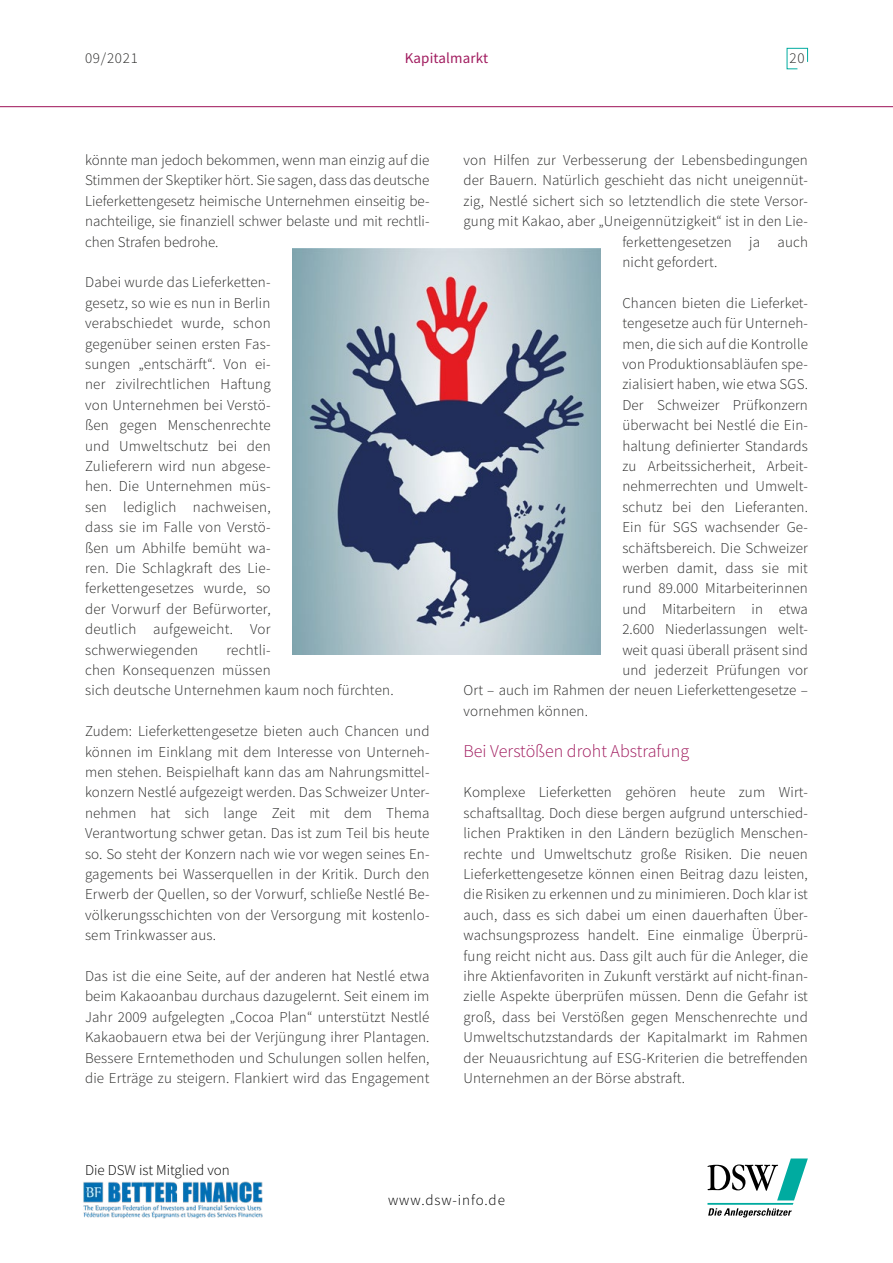
<style>
.page{position:relative;width:893px;height:1263px;background:#fff}
.page>*{position:absolute;margin:0;border:0;box-sizing:border-box;transform-origin:0 0}
.t1{font:300 18px "Source Sans Pro";color:#a11c5f}
.t2{font:300 15px/20.4px "Source Sans Pro";letter-spacing:.01em;color:#282827;text-align:justify}
.t3{font:300 15px "Source Sans Pro";color:#000}
.t4{font:300 15px "Source Sans Pro";letter-spacing:.06em;color:#000}
.t5{font:15px "Source Sans Pro";letter-spacing:.01em;color:#a11c5f}
</style>
<div class="page">
<svg style="left:786px;top:48px;width:22px;height:22px"></svg>
<hr style="left:0;top:106px;width:893px;height:1px;background:#9d1057">
<svg style="left:707px;top:1158px;width:101px;height:59px"></svg>
<img style="left:83px;top:1182px;width:180px;height:37px">
<img style="left:292px;top:249px;width:309px;height:406px">
<p class="t2" style="left:85px;top:48px;width:54px">09/2021</p>
<p class="t5" style="left:405px;top:48px;width:85px">Kapitalmarkt</p>
<p class="t2" style="left:790px;top:48px;width:17px">20</p>
<p class="t2" style="left:85px;top:150px;width:346px">könnte man jedoch bekommen, wenn man einzig auf die Stimmen der Skeptiker hört. Sie sagen, dass das deutsche Lieferkettengesetz heimische Unternehmen einseitig be&shy;nachteilige, sie finanziell schwer belaste und mit rechtli&shy;chen Strafen bedrohe.</p>
<p class="t2" style="left:85px;top:272px;width:187px">Dabei wurde das Lieferketten&shy;gesetz, so wie es nun in Berlin verabschiedet wurde, schon gegenüber seinen ersten Fas&shy;sungen „entschärft“. Von ei&shy;ner zivilrechtlichen Haftung von Unternehmen bei Verstö&shy;ßen gegen Menschenrechte und Umweltschutz bei den Zulieferern wird nun abgese&shy;hen. Die Unternehmen müs&shy;sen lediglich nachweisen, dass sie im Falle von Verstö&shy;ßen um Abhilfe bemüht wa&shy;ren. Die Schlagkraft des Lie&shy;ferkettengesetzes wurde, so der Vorwurf der Befürworter, deutlich aufgeweicht. Vor schwerwiegenden</p>
<p class="t2" style="left:85px;top:639px;width:310px;text-align:left;text-indent:141px">rechtli-<br>chen Konsequenzen müssen<br>sich deutsche Unternehmen kaum noch fürchten.</p>
<p class="t2" style="left:85px;top:721px;width:346px">Zudem: Lieferkettengesetze bieten auch Chancen und können im Einklang mit dem Interesse von Unterneh&shy;men stehen. Beispielhaft kann das am Nahrungsmittel&shy;konzern Nestlé aufgezeigt werden. Das Schweizer Unter&shy;nehmen hat sich lange Zeit mit dem Thema Verantwortung schwer getan. Das ist zum Teil bis heute so. So steht der Konzern nach wie vor wegen seines En&shy;gagements bei Wasserquellen in der Kritik. Durch den Erwerb der Quellen, so der Vorwurf, schließe Nestlé Be&shy;völkerungsschichten von der Versorgung mit kostenlo&shy;sem Trinkwasser aus.</p>
<p class="t2" style="left:85px;top:966px;width:346px">Das ist die eine Seite, auf der anderen hat Nestlé etwa beim Kakaoanbau durchaus dazugelernt. Seit einem im Jahr 2009 aufgelegten „Cocoa Plan“ unterstützt Nestlé Kakaobauern etwa bei der Verjüngung ihrer Plantagen.<br>Bessere Erntemethoden und Schulungen sollen helfen, die Erträge zu steigern. Flankiert wird das Engagement</p>
<p class="t3" style="left:85px;top:1161px;width:146px">Die DSW ist Mitglied von</p>
<p class="t2" style="left:463px;top:150px;width:346px">von Hilfen zur Verbesserung der Lebensbedingungen</p>
<p class="t2" style="left:463px;top:170px;width:346px">der Bauern. Natürlich geschieht das nicht uneigennüt-</p>
<p class="t2" style="left:463px;top:191px;width:346px">zig, Nestlé sichert sich so letztendlich die stete Versor-</p>
<p class="t2" style="left:463px;top:211px;width:346px">gung mit Kakao, aber „Uneigennützigkeit“ ist in den Lie-</p>
<p class="t2" style="left:622px;top:231px;width:187px">ferkettengesetzen ja auch</p>
<p class="t2" style="left:622px;top:252px;width:97px">nicht gefordert.</p>
<p class="t2" style="left:622px;top:293px;width:187px">Chancen bieten die Lieferket-</p>
<p class="t2" style="left:622px;top:313px;width:187px">tengesetze auch für Unterneh-</p>
<p class="t2" style="left:622px;top:333px;width:187px">men, die sich auf die Kontrolle</p>
<p class="t2" style="left:622px;top:354px;width:187px">von Produktionsabläufen spe-</p>
<p class="t2" style="left:622px;top:374px;width:187px">zialisiert haben, wie etwa SGS.</p>
<p class="t2" style="left:622px;top:395px;width:187px">Der Schweizer Prüfkonzern</p>
<p class="t2" style="left:622px;top:415px;width:187px">überwacht bei Nestlé die Ein-</p>
<p class="t2" style="left:622px;top:435px;width:187px">haltung definierter Standards</p>
<p class="t2" style="left:622px;top:456px;width:187px">zu Arbeitssicherheit, Arbeit-</p>
<p class="t2" style="left:622px;top:476px;width:187px">nehmerrechten und Umwelt-</p>
<p class="t2" style="left:622px;top:497px;width:187px">schutz bei den Lieferanten.</p>
<p class="t2" style="left:622px;top:517px;width:187px">Ein für SGS wachsender Ge-</p>
<p class="t2" style="left:622px;top:537px;width:187px">schäftsbereich. Die Schweizer</p>
<p class="t2" style="left:622px;top:558px;width:187px">werben damit, dass sie mit</p>
<p class="t2" style="left:622px;top:578px;width:187px">rund 89.000 Mitarbeiterinnen</p>
<p class="t2" style="left:622px;top:599px;width:187px">und Mitarbeitern in etwa</p>
<p class="t2" style="left:622px;top:619px;width:187px">2.600 Niederlassungen welt-</p>
<p class="t2" style="left:622px;top:639px;width:187px">weit quasi überall präsent sind</p>
<p class="t2" style="left:622px;top:660px;width:187px">und jederzeit Prüfungen vor</p>
<p class="t2" style="left:463px;top:680px;width:346px">Ort – auch im Rahmen der neuen Lieferkettengesetze –</p>
<p class="t2" style="left:463px;top:701px;width:126px">vornehmen können.</p>
<p class="t1" style="left:463px;top:740px;width:227px">Bei Verstößen droht Abstrafung</p>
<p class="t2" style="left:463px;top:782px;width:346px">Komplexe Lieferketten gehören heute zum Wirt&shy;schaftsalltag. Doch diese bergen aufgrund unterschied&shy;lichen Praktiken in den Ländern bezüglich Menschen&shy;rechte und Umweltschutz große Risiken. Die neuen Lieferkettengesetze können einen Beitrag dazu leisten, die Risiken zu erkennen und zu minimieren. Doch klar ist auch, dass es sich dabei um einen dauerhaften Über&shy;wachsungsprozess handelt. Eine einmalige Überprü&shy;fung reicht nicht aus. Dass gilt auch für die Anleger, die ihre Aktienfavoriten in Zukunft verstärkt auf nicht-finan&shy;zielle Aspekte überprüfen müssen. Denn die Gefahr ist groß, dass bei Verstößen gegen Menschenrechte und Umweltschutzstandards der Kapitalmarkt im Rahmen der Neuausrichtung auf ESG-Kriterien die betreffenden Unternehmen an der Börse abstraft.</p>
<p class="t4" style="left:388px;top:1191px;width:118px">www.dsw-info.de</p>
</div>
